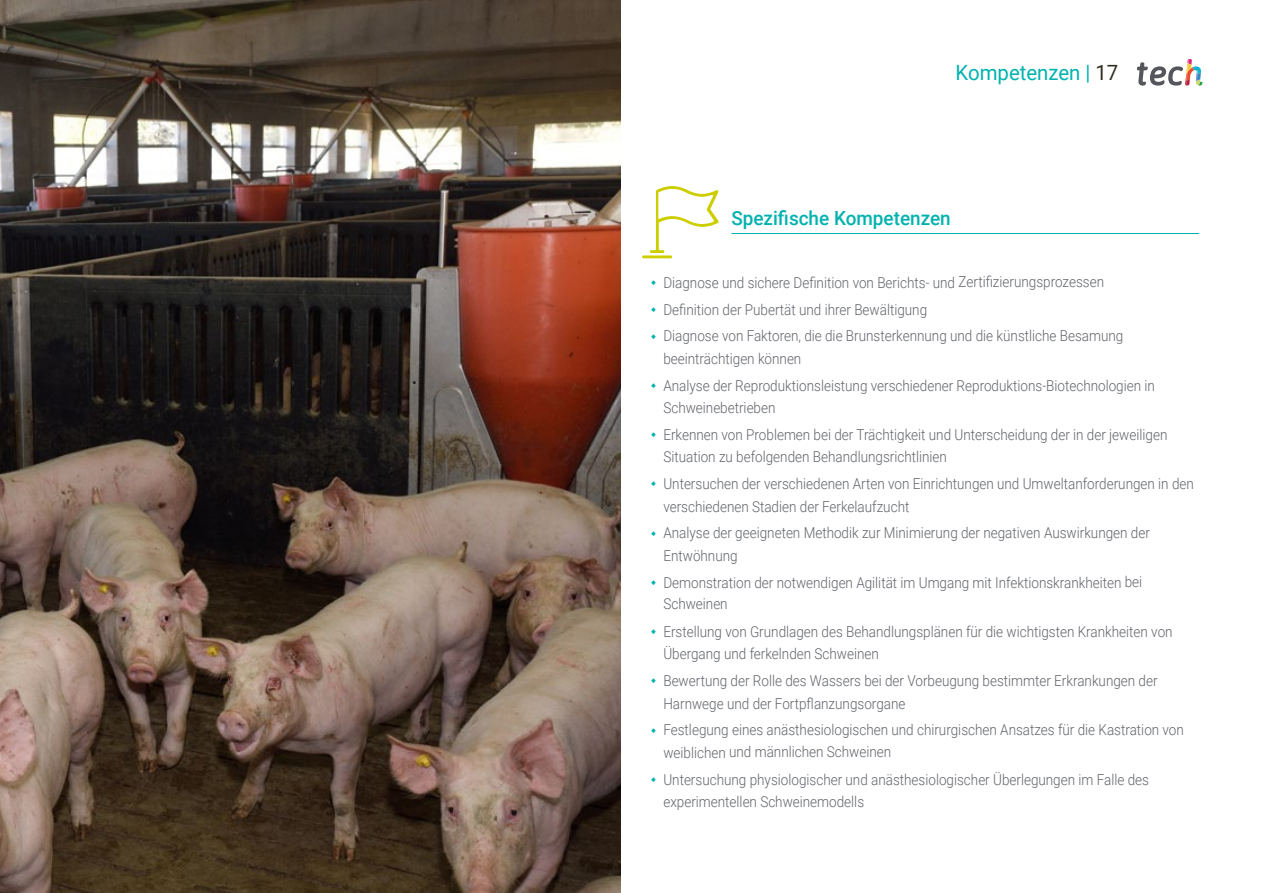
<style>
.page{position:relative;width:1263px;height:893px;background:#fff}
.page>*{position:absolute;margin:0;border:0;box-sizing:border-box;transform-origin:0 0}
.Sección___Pag{font:21px "Roboto";color:#00b2af}
.Subtítulo_Pag{font:500 19.5px "Roboto";color:#00b2af}
.t1{font:300 15px/22.5px "Roboto";color:#61646a;scale:.9 1}
.s1{color:#312e20}
</style>
<div class="page">
<hr style="left:731px;top:233px;width:468px;height:1px;background:#00b2af">
<hr style="left:642px;top:255px;width:30px;height:3px;background:#cdce00">
<svg style="left:650px;top:186px;width:69px;height:67px"></svg>
<svg style="left:1137px;top:59px;width:65px;height:27px"></svg>
<img style="left:0;top:0;width:621px;height:893px">
<p class="Sección___Pag" style="left:955px;top:57px;width:164px">Kompetenzen | <span class="s1">17</span></p>
<p class="Subtítulo_Pag" style="left:731px;top:205px;width:221px">Spezifische Kompetenzen</p>
<p class="t1" style="left:663px;top:271px;width:491px">Diagnose und sichere Definition von Berichts- und Zertifizierungsprozessen</p>
<p class="t1" style="left:663px;top:297px;width:295px">Definition der Pubertät und ihrer Bewältigung</p>
<p class="t1" style="left:663px;top:324px;width:513px">Diagnose von Faktoren, die die Brunsterkennung und die künstliche Besamung beeinträchtigen können</p>
<p class="t1" style="left:663px;top:373px;width:548px">Analyse der Reproduktionsleistung verschiedener Reproduktions-Biotechnologien in<br>Schweinebetrieben</p>
<p class="t1" style="left:663px;top:423px;width:561px;line-height:21.8px">Erkennen von Problemen bei der Trächtigkeit und Unterscheidung der in der jeweiligen<br>Situation zu befolgenden Behandlungsrichtlinien</p>
<p class="t1" style="left:663px;top:472px;width:591px">Untersuchen der verschiedenen Arten von Einrichtungen und Umweltanforderungen in den verschiedenen Stadien der Ferkelaufzucht</p>
<p class="t1" style="left:663px;top:521px;width:542px">Analyse der geeigneten Methodik zur Minimierung der negativen Auswirkungen der<br>Entwöhnung</p>
<p class="t1" style="left:663px;top:571px;width:534px;line-height:21.8px">Demonstration der notwendigen Agilität im Umgang mit Infektionskrankheiten bei<br>Schweinen</p>
<p class="t1" style="left:663px;top:620px;width:567px">Erstellung von Grundlagen des Behandlungsplänen für die wichtigsten Krankheiten von<br>Übergang und ferkelnden Schweinen</p>
<p class="t1" style="left:663px;top:669px;width:551px">Bewertung der Rolle des Wassers bei der Vorbeugung bestimmter Erkrankungen der<br>Harnwege und der Fortpflanzungsorgane</p>
<p class="t1" style="left:663px;top:719px;width:580px;line-height:21.8px">Festlegung eines anästhesiologischen und chirurgischen Ansatzes für die Kastration von weiblichen und männlichen Schweinen</p>
<p class="t1" style="left:663px;top:767px;width:541px">Untersuchung physiologischer und anästhesiologischer Überlegungen im Falle des experimentellen Schweinemodells</p>
</div>
